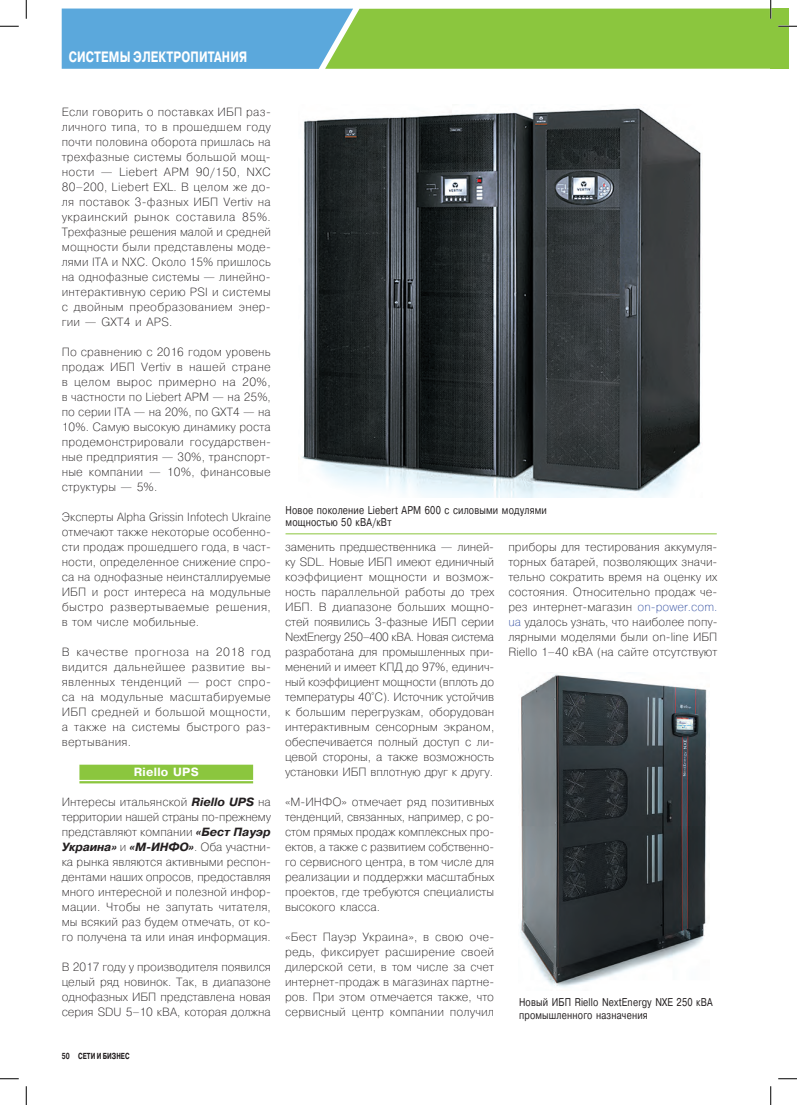
<style>
.page{position:relative;width:797px;height:1105px;background:#fff}
.page>*{position:absolute;margin:0;border:0;box-sizing:border-box;transform-origin:0 0}
.t1{font:700 15px "Pragmatica";letter-spacing:.01em;color:#fff;scale:.75 1}
.t2{font:200 11.88px/15px "Pragmatica";letter-spacing:.005em;color:#231f20;text-align:justify}
.t3{font:700 11.88px "Pragmatica";letter-spacing:.025em;color:#fff}
.t4{font:11.25px/12.5px "Pragmatica";letter-spacing:.025em;color:#231f20;scale:.8 1}
.t5{font:700 8.75px "Pragmatica";color:#231f20;scale:.7 1}
.s1{font-weight:700;font-style:italic}
.s2{color:#3853a3}
</style>
<div class="page">
<div style="left:770px;top:9px;width:18px;height:60px;background:#8bc63e"></div>
<div style="left:79px;top:765px;width:174px;height:18px;background:#8bc63e"></div>
<hr style="left:62px;top:780px;width:209px;height:1px;background:#fff">
<img style="left:520px;top:674px;width:187px;height:314px">
<hr style="left:285px;top:533px;width:431px;height:1px;background:#8bc63e">
<img style="left:302px;top:108px;width:399px;height:390px">
<svg style="left:0;top:25px;width:19px;height:2px"></svg>
<svg style="left:778px;top:25px;width:19px;height:2px"></svg>
<svg style="left:0;top:1078px;width:19px;height:1px"></svg>
<svg style="left:778px;top:1078px;width:19px;height:1px"></svg>
<svg style="left:25px;top:0;width:2px;height:19px"></svg>
<svg style="left:25px;top:1086px;width:2px;height:19px"></svg>
<svg style="left:62px;top:0;width:709px;height:69px;background:#8ac38d"></svg>
<svg style="left:770px;top:1086px;width:1px;height:19px"></svg>
<p class="t1" style="left:69px;top:47px;width:23px">Систе</p>
<p class="t1" style="left:109px;top:47px;width:186px">мы электропитания</p>
<p class="t2" style="left:62px;top:104px;width:211px">Если говорить о поставках ИБП раз&shy;личного типа, то в прошедшем году почти половина оборота пришлась на трехфазные системы большой мощ&shy;ности — Liebert APM 90/150, NXC 80–200, Liebert EXL. В целом же до&shy;ля поставок 3‑фазных ИБП Vertiv на украинский рынок составила 85%.<br>Трехфазные решения малой и средней мощности были представлены моде&shy;лями ITA и NXC. Около 15% пришлось на однофазные системы — линейно&shy;интерактивную серию PSI и системы с двойным преобразованием энер&shy;гии — GXT4 и APS.</p>
<p class="t2" style="left:62px;top:344px;width:211px">По сравнению с 2016 годом уровень продаж ИБП Vertiv в нашей стране в целом вырос примерно на 20%, в частности по Liebert APM — на 25%, по серии ITA — на 20%, по GXT4 — на 10%. Самую высокую динамику роста продемонстрировали государствен&shy;ные предприятия — 30%, транспорт&shy;ные компании — 10%, финансовые структуры — 5%.</p>
<p class="t2" style="left:62px;top:509px;width:211px">Эксперты Alpha Grissin Infotech Ukraine отмечают также некоторые особенно&shy;сти продаж прошедшего года, в част&shy;ности, определенное снижение спро&shy;са на однофазные неинсталлируемые ИБП и рост интереса на модульные быстро развертываемые решения, в том числе мобильные.</p>
<p class="t2" style="left:62px;top:644px;width:211px">В качестве прогноза на 2018 год видится дальнейшее развитие вы&shy;явленных тенденций — рост спро&shy;са на модульные масштабируемые ИБП средней и большой мощности, а также на системы быстрого раз&shy;вертывания.</p>
<p class="t3" style="left:134px;top:764px;width:66px">Riello UPS</p>
<p class="t2" style="left:62px;top:794px;width:211px">Интересы итальянской <span class="s1">Riello UPS</span> на территории нашей страны по-прежнему представляют компании <span class="s1">«Бест Пауэр Украина»</span> и <span class="s1">«М‑ИНФО»</span>. Оба участни&shy;ка рынка являются активными респон&shy;дентами наших опросов, предоставляя много интересной и полезной инфор&shy;мации. Чтобы не запутать читателя, мы всякий раз будем отмечать, от ко&shy;го получена та или иная информация.</p>
<p class="t2" style="left:62px;top:959px;width:211px">В 2017 году у производителя появился целый ряд новинок. Так, в диапазоне однофазных ИБП представлена новая серия SDU 5–10 кВА, которая должна</p>
<p class="t5" style="left:62px;top:1050px;width:98px">50 СЕТИ И БИЗНЕС</p>
<p class="t4" style="left:285px;top:504px;width:328px">Новое поколение Liebert APM 600 с силовыми модулями мощностью 50 кВА/кВт</p>
<p class="t2" style="left:285px;top:539px;width:211px">заменить предшественника — линей&shy;ку SDL. Новые ИБП имеют единичный коэффициент мощности и возмож&shy;ность параллельной работы до трех ИБП. В диапазоне больших мощно&shy;стей появились 3‑фазные ИБП серии NextEnergy 250–400 кВА. Новая система разработана для промышленных при&shy;менений и имеет КПД до 97%, единич&shy;ный коэффициент мощности (вплоть до температуры 40˚C). Источник устойчив к большим перегрузкам, оборудован интерактивным сенсорным экраном, обеспечивается полный доступ с ли&shy;цевой стороны, а также возможность установки ИБП вплотную друг к другу.</p>
<p class="t2" style="left:285px;top:794px;width:211px">«М‑ИНФО» отмечает ряд позитивных тенденций, связанных, например, с ро&shy;стом прямых продаж комплексных про&shy;ектов, а также с развитием собственно&shy;го сервисного центра, в том числе для реализации и поддержки масштабных проектов, где требуются специалисты высокого класса.</p>
<p class="t2" style="left:285px;top:929px;width:211px">«Бест Пауэр Украина», в свою оче&shy;редь, фиксирует расширение своей дилерской сети, в том числе за счет интернет-продаж в магазинах партне&shy;ров. При этом отмечается также, что сервисный центр компании получил</p>
<p class="t2" style="left:508px;top:539px;width:211px">приборы для тестирования аккумуля&shy;торных батарей, позволяющих значи&shy;тельно сократить время на оценку их состояния. Относительно продаж че&shy;рез интернет-магазин <span class="s2">on-power.com. ua</span> удалось узнать, что наиболее попу&shy;лярными моделями были on-line ИБП Riello 1–40 кВА (на сайте отсутствуют</p>
<p class="t4" style="left:519px;top:996px;width:244px">Новый ИБП Riello NextEnergy NXE 250 кВА промышленного назначения</p>
</div>
